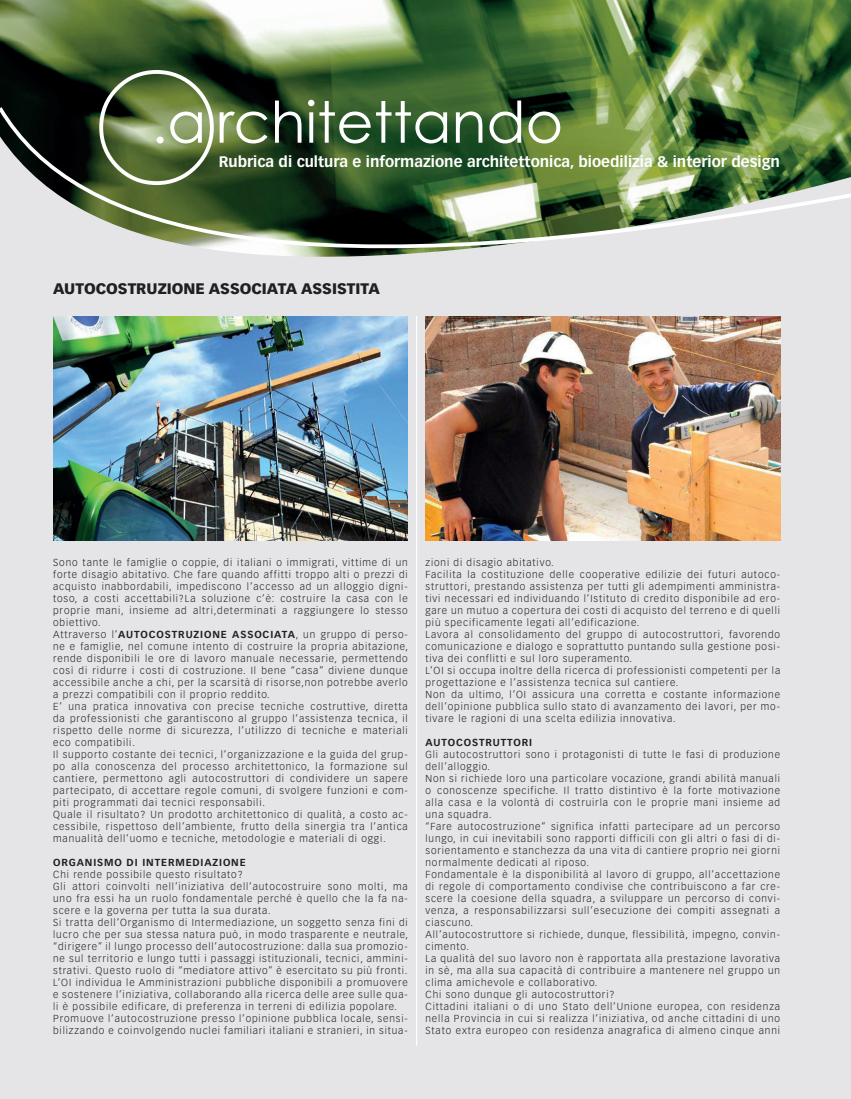
<style>
.page{position:relative;width:851px;height:1099px;background:#fff}
.page>*{position:absolute;margin:0;border:0;box-sizing:border-box;transform-origin:0 0}
.t1{font:700 15px "Vectora LH";color:#fff}
.t2{font:900 15px "Vectora LH";color:#231f20}
.t3{font:300 10px/12px "Vectora LH";letter-spacing:.09em;color:#231f20}
.t4{font:700 10px "Vectora LH";letter-spacing:.09em;color:#231f20}
.s1{font-weight:700}
</style>
<div class="page">
<div style="left:0;top:1px;width:850px;height:1097px;background:#e5e5e7"></div>
<img style="left:0;top:1px;width:850px;height:42px">
<svg style="left:0;top:43px;width:850px;height:214px"></svg>
<hr style="left:416px;top:316px;width:1px;height:729px;background:#fff">
<svg style="left:99px;top:70px;width:168px;height:115px;background:#5f7349"></svg>
<svg style="left:275px;top:101px;width:26px;height:42px"></svg>
<svg style="left:308px;top:100px;width:62px;height:43px;background:#698664"></svg>
<svg style="left:376px;top:101px;width:71px;height:42px;background:#628361"></svg>
<svg style="left:456px;top:111px;width:26px;height:32px"></svg>
<svg style="left:489px;top:101px;width:32px;height:42px"></svg>
<svg style="left:528px;top:111px;width:32px;height:32px"></svg>
<img style="left:53px;top:316px;width:354px;height:224px">
<img style="left:425px;top:317px;width:355px;height:223px">
<h1 class="t1" style="left:219px;top:153px;width:562px">Rubrica di cultura e informazione architettonica, bioedilizia &amp; interior design</h1>
<h1 class="t2" style="left:53px;top:279px;width:328px">AUTOCOSTRUZIONE ASSOCIATA ASSISTITA</h1>
<p class="t3" style="left:53px;top:556px;width:356px">Sono tante le famiglie o coppie, di italiani o immigrati, vittime di un forte disagio abitativo. Che fare quando affitti troppo alti o prezzi di acquisto inabbordabili, impediscono l’accesso ad un alloggio digni&shy;toso, a costi accettabili?La soluzione c’è: costruire la casa con le proprie mani, insieme ad altri,determinati a raggiungere lo stesso obiettivo.<br>Attraverso l’<span class="s1">AUTOCOSTRUZIONE ASSOCIATA</span>, un gruppo di perso&shy;ne e famiglie, nel comune intento di costruire la propria abitazione, rende disponibili le ore di lavoro manuale necessarie, permettendo così di ridurre i costi di costruzione. Il bene “casa” diviene dunque accessibile anche a chi, per la scarsità di risorse,non potrebbe averlo a prezzi compatibili con il proprio reddito.<br>E’ una pratica innovativa con precise tecniche costruttive, diretta da professionisti che garantiscono al gruppo l’assistenza tecnica, il rispetto delle norme di sicurezza, l’utilizzo di tecniche e materiali eco compatibili.<br>Il supporto costante dei tecnici, l’organizzazione e la guida del grup&shy;po alla conoscenza del processo architettonico, la formazione sul cantiere, permettono agli autocostruttori di condividere un sapere partecipato, di accettare regole comuni, di svolgere funzioni e com&shy;piti programmati dai tecnici responsabili.<br>Quale il risultato? Un prodotto architettonico di qualità, a costo ac&shy;cessibile, rispettoso dell’ambiente, frutto della sinergia tra l’antica manualità dell’uomo e tecniche, metodologie e materiali di oggi.</p>
<p class="t4" style="left:53px;top:856px;width:194px">ORGANISMO DI INTERMEDIAZIONE</p>
<p class="t3" style="left:53px;top:868px;width:356px">Chi rende possibile questo risultato?<br>Gli attori coinvolti nell’iniziativa dell’autocostruire sono molti, ma uno fra essi ha un ruolo fondamentale perché è quello che la fa na&shy;scere e la governa per tutta la sua durata.<br>Si tratta dell’Organismo di Intermediazione, un soggetto senza fini di lucro che per sua stessa natura può, in modo trasparente e neutrale, “dirigere” il lungo processo dell’autocostruzione: dalla sua promozio&shy;ne sul territorio e lungo tutti i passaggi istituzionali, tecnici, ammini&shy;strativi. Questo ruolo di “mediatore attivo” è esercitato su più fronti.<br>L’OI individua le Amministrazioni pubbliche disponibili a promuovere e sostenere l’iniziativa, collaborando alla ricerca delle aree sulle qua&shy;li è possibile edificare, di preferenza in terreni di edilizia popolare.<br>Promuove l’autocostruzione presso l’opinione pubblica locale, sensi&shy;bilizzando e coinvolgendo nuclei familiari italiani e stranieri, in situa-</p>
<p class="t3" style="left:425px;top:556px;width:356px">zioni di disagio abitativo.<br>Facilita la costituzione delle cooperative edilizie dei futuri autoco&shy;struttori, prestando assistenza per tutti gli adempimenti amministra&shy;tivi necessari ed individuando l’Istituto di credito disponibile ad ero&shy;gare un mutuo a copertura dei costi di acquisto del terreno e di quelli più specificamente legati all’edificazione.<br>Lavora al consolidamento del gruppo di autocostruttori, favorendo comunicazione e dialogo e soprattutto puntando sulla gestione posi&shy;tiva dei conflitti e sul loro superamento.<br>L’OI si occupa inoltre della ricerca di professionisti competenti per la progettazione e l’assistenza tecnica sul cantiere.<br>Non da ultimo, l’OI assicura una corretta e costante informazione dell’opinione pubblica sullo stato di avanzamento dei lavori, per mo&shy;tivare le ragioni di una scelta edilizia innovativa.</p>
<p class="t4" style="left:425px;top:736px;width:108px">AUTOCOSTRUTTORI</p>
<p class="t3" style="left:425px;top:748px;width:356px">Gli autocostruttori sono i protagonisti di tutte le fasi di produzione dell’alloggio.<br>Non si richiede loro una particolare vocazione, grandi abilità manuali o conoscenze specifiche. Il tratto distintivo è la forte motivazione alla casa e la volontà di costruirla con le proprie mani insieme ad una squadra.<br>“Fare autocostruzione” significa infatti partecipare ad un percorso lungo, in cui inevitabili sono rapporti difficili con gli altri o fasi di di&shy;sorientamento e stanchezza da una vita di cantiere proprio nei giorni normalmente dedicati al riposo.<br>Fondamentale è la disponibilità al lavoro di gruppo, all’accettazione di regole di comportamento condivise che contribuiscono a far cre&shy;scere la coesione della squadra, a sviluppare un percorso di convi&shy;venza, a responsabilizzarsi sull’esecuzione dei compiti assegnati a ciascuno.<br>All’autocostruttore si richiede, dunque, flessibilità, impegno, convin&shy;cimento.<br>La qualità del suo lavoro non è rapportata alla prestazione lavorativa in sè, ma alla sua capacità di contribuire a mantenere nel gruppo un clima amichevole e collaborativo.<br>Chi sono dunque gli autocostruttori?<br>Cittadini italiani o di uno Stato dell’Unione europea, con residenza nella Provincia in cui si realizza l’iniziativa, od anche cittadini di uno Stato extra europeo con residenza anagrafica di almeno cinque anni</p>
</div>
